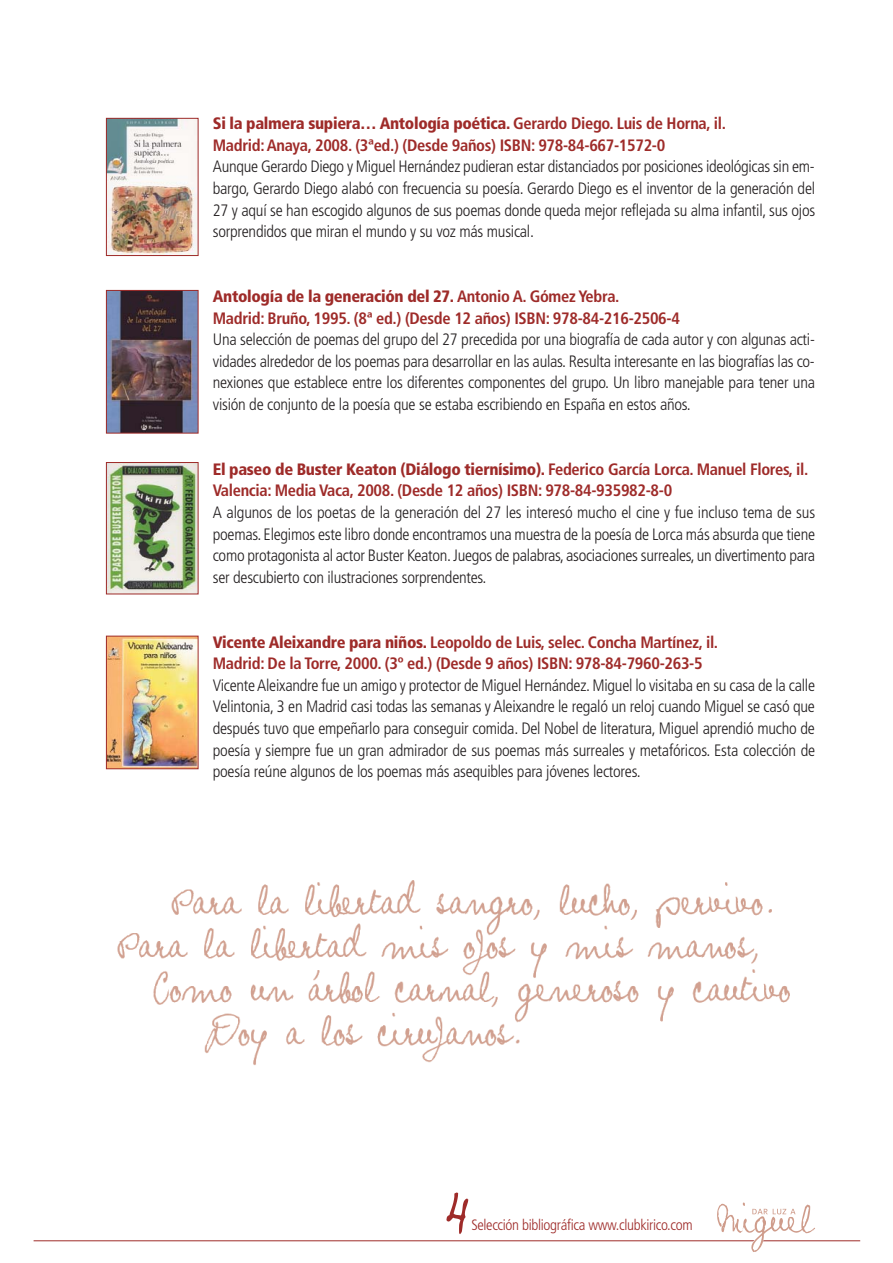
<style>
.page{position:relative;width:893px;height:1263px;background:#fff}
.page>*{position:absolute;margin:0;border:0;box-sizing:border-box;transform-origin:0 0}
.t1{font:300 condensed 16.5px/21.6px "Frutiger";letter-spacing:-.015em;color:#231f20;text-align:justify}
.t2{font:700 condensed 16.5px/21.6px "Frutiger";letter-spacing:-.02em;color:#9e2b29}
.t3{font:300 condensed 15px "Frutiger";letter-spacing:-.02em;color:#9e2b29}
.s1{font-weight:900}
</style>
<div class="page">
<img style="left:108px;top:120px;width:88px;height:134px">
<div style="left:106px;top:118px;width:92px;height:138px;border:1px solid #9e2b29"></div>
<img style="left:108px;top:292px;width:88px;height:139px">
<div style="left:106px;top:290px;width:92px;height:143px;border:1px solid #9e2b29"></div>
<img style="left:108px;top:464px;width:88px;height:128px">
<div style="left:106px;top:462px;width:92px;height:132px;border:1px solid #9e2b29"></div>
<img style="left:108px;top:638px;width:88px;height:129px">
<div style="left:106px;top:636px;width:92px;height:133px;border:1px solid #9e2b29"></div>
<svg style="left:446px;top:1192px;width:22px;height:42px"></svg>
<img style="left:117px;top:880px;width:673px;height:186px">
<hr style="left:34px;top:1241px;width:826px;height:1px;background:#9e2b29">
<svg style="left:717px;top:1203px;width:98px;height:49px"></svg>
<p class="t2" style="left:213px;top:114px;width:515px"><span class="s1">Si la palmera supiera… Antología poética.</span> Gerardo Diego. Luis de Horna, il.<br>Madrid: Anaya, 2008. (3ªed.) (Desde 9años) ISBN: 978-84-667-1572-0</p>
<p class="t1" style="left:213px;top:157px;width:604px">Aunque Gerardo Diego y Miguel Hernández pudieran estar distanciados por posiciones ideológicas sin em&shy;bargo, Gerardo Diego alabó con frecuencia su poesía. Gerardo Diego es el inventor de la generación del 27 y aquí se han escogido algunos de sus poemas donde queda mejor reflejada su alma infantil, sus ojos sorprendidos que miran el mundo y su voz más musical.</p>
<p class="t2" style="left:213px;top:287px;width:469px"><span class="s1">Antología de la generación del 27.</span> Antonio A. Gómez Yebra.<br>Madrid: Bruño, 1995. (8ª ed.) (Desde 12 años) ISBN: 978-84-216-2506-4</p>
<p class="t1" style="left:213px;top:330px;width:604px">Una selección de poemas del grupo del 27 precedida por una biografía de cada autor y con algunas acti&shy;vidades alrededor de los poemas para desarrollar en las aulas. Resulta interesante en las biografías las co&shy;nexiones que establece entre los diferentes componentes del grupo. Un libro manejable para tener una visión de conjunto de la poesía que se estaba escribiendo en España en estos años.</p>
<p class="t2" style="left:213px;top:460px;width:597px"><span class="s1">El paseo de Buster Keaton (Diálogo tiernísimo).</span> Federico García Lorca. Manuel Flores, il.<br>Valencia: Media Vaca, 2008. (Desde 12 años) ISBN: 978-84-935982-8-0</p>
<p class="t1" style="left:213px;top:503px;width:604px">A algunos de los poetas de la generación del 27 les interesó mucho el cine y fue incluso tema de sus poemas. Elegimos este libro donde encontramos una muestra de la poesía de Lorca más absurda que tiene como protagonista al actor Buster Keaton. Juegos de palabras, asociaciones surreales, un divertimento para ser descubierto con ilustraciones sorprendentes.</p>
<p class="t2" style="left:213px;top:632px;width:507px"><span class="s1">Vicente Aleixandre para niños.</span> Leopoldo de Luis, selec. Concha Martínez, il.<br>Madrid: De la Torre, 2000. (3º ed.) (Desde 9 años) ISBN: 978-84-7960-263-5</p>
<p class="t1" style="left:213px;top:676px;width:604px">Vicente Aleixandre fue un amigo y protector de Miguel Hernández. Miguel lo visitaba en su casa de la calle Velintonia, 3 en Madrid casi todas las semanas y Aleixandre le regaló un reloj cuando Miguel se casó que después tuvo que empeñarlo para conseguir comida. Del Nobel de literatura, Miguel aprendió mucho de poesía y siempre fue un gran admirador de sus poemas más surreales y metafóricos. Esta colección de poesía reúne algunos de los poemas más asequibles para jóvenes lectores.</p>
<p class="t3" style="left:471px;top:1219px;width:223px">Selección bibliográfica www.clubkirico.com</p>
</div>
